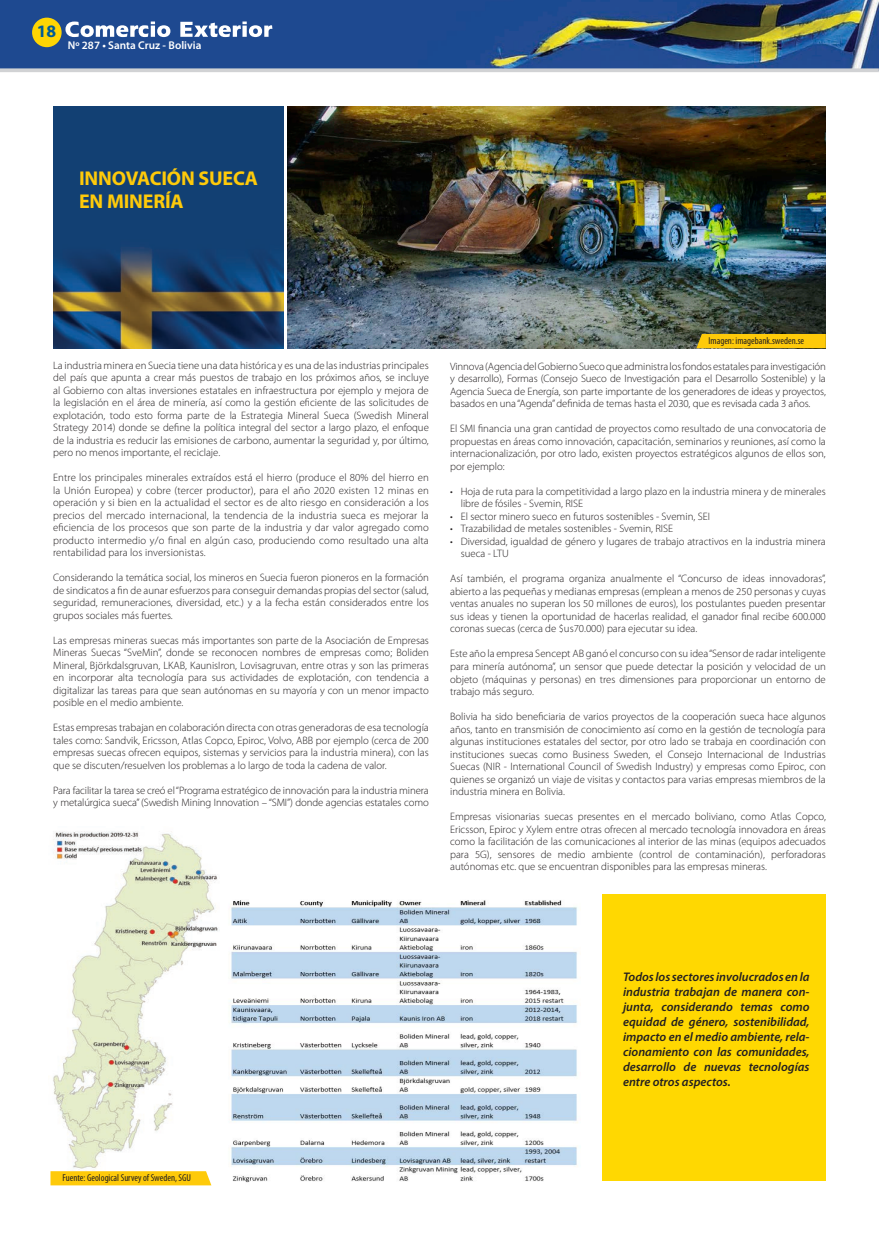
<style>
.page{position:relative;width:879px;height:1234px;background:#fff}
.page>*{position:absolute;margin:0;border:0;box-sizing:border-box;transform-origin:0 0}
.t1{font:700 20px/22.5px "Myriad Pro";letter-spacing:-.01em;color:#feca0a}
.t2{font:700 17.5px "Myriad Pro";color:#005b97}
.t3{font:italic 600 12.5px/15px "Myriad Pro";color:#231f20;text-align:justify}
.t4{font:600 11.25px "Myriad Pro";color:#fff}
.t5{font:300 10.75px/12.5px "Myriad Pro";color:#231f20;text-align:justify}
.t6{font:condensed 10px "Myriad Pro";color:#231f20}
</style>
<div class="page">
<img style="left:0;top:0;width:879px;height:68px">
<svg style="left:0;top:68px;width:879px;height:4px;background:#bec4cd"></svg>
<svg style="left:65px;top:22px;width:207px;height:15px"></svg>
<div style="left:32px;top:18px;width:30px;height:29px;background:#fed503;border-radius:50%"></div>
<img style="left:288px;top:106px;width:538px;height:242px">
<img style="left:53px;top:106px;width:230px;height:242px">
<div style="left:696px;top:334px;width:130px;height:14px;background:#feca0a"></div>
<img style="left:53px;top:831px;width:165px;height:338px">
<img style="left:231px;top:900px;width:347px;height:283px">
<div style="left:602px;top:894px;width:224px;height:286px;background:#ffd801"></div>
<svg style="left:50px;top:1171px;width:161px;height:14px;background:#fecb11"></svg>
<h2 class="t2" style="left:37px;top:20px;width:21px">18</h2>
<p class="t4" style="left:68px;top:38px;width:135px">Nº 287 • Santa Cruz - Bolivia</p>
<p class="t1" style="left:79px;top:166px;width:180px">INNOVACIÓN SUECA<br>EN MINERÍA</p>
<p class="t5" style="left:53px;top:359px;width:377px">La industria minera en Suecia tiene una data histórica y es una de las industrias principales del país que apunta a crear más puestos de trabajo en los próximos años, se incluye al Gobierno con altas inversiones estatales en infraestructura por ejemplo y mejora de la legislación en el área de minería, así como la gestión eficiente de las solicitudes de explotación, todo esto forma parte de la Estrategia Mineral Sueca (Swedish Mineral Strategy 2014) donde se define la política integral del sector a largo plazo, el enfoque de la industria es reducir las emisiones de carbono, aumentar la seguridad y, por último, pero no menos importante, el reciclaje.</p>
<p class="t5" style="left:53px;top:471px;width:377px">Entre los principales minerales extraídos está el hierro (produce el 80% del hierro en la Unión Europea) y cobre (tercer productor), para el año 2020 existen 12 minas en operación y si bien en la actualidad el sector es de alto riesgo en consideración a los precios del mercado internacional, la tendencia de la industria sueca es mejorar la eficiencia de los procesos que son parte de la industria y dar valor agregado como producto intermedio y/o final en algún caso, produciendo como resultado una alta rentabilidad para los inversionistas.</p>
<p class="t5" style="left:53px;top:571px;width:377px">Considerando la temática social, los mineros en Suecia fueron pioneros en la formación de sindicatos a fin de aunar esfuerzos para conseguir demandas propias del sector (salud, seguridad, remuneraciones, diversidad, etc.) y a la fecha están considerados entre los grupos sociales más fuertes.</p>
<p class="t5" style="left:53px;top:634px;width:377px">Las empresas mineras suecas más importantes son parte de la Asociación de Empresas Mineras Suecas “SveMin”, donde se reconocen nombres de empresas como; Boliden Mineral, Björkdalsgruvan, LKAB, KaunisIron, Lovisagruvan, entre otras y son las primeras en incorporar alta tecnología para sus actividades de explotación, con tendencia a digitalizar las tareas para que sean autónomas en su mayoría y con un menor impacto posible en el medio ambiente.</p>
<p class="t5" style="left:53px;top:721px;width:377px">Estas empresas trabajan en colaboración directa con otras generadoras de esa tecnología tales como: Sandvik, Ericsson, Atlas Copco, Epiroc, Volvo, ABB por ejemplo (cerca de 200 empresas suecas ofrecen equipos, sistemas y servicios para la industria minera), con las que se discuten/resuelven los problemas a lo largo de toda la cadena de valor.</p>
<p class="t5" style="left:53px;top:784px;width:377px">Para facilitar la tarea se creó el “Programa estratégico de innovación para la industria minera y metalúrgica sueca” (Swedish Mining Innovation – “SMI”) donde agencias estatales como</p>
<p class="t6" style="left:708px;top:334px;width:97px">Imagen: imagebank.sweden.se</p>
<p class="t5" style="left:450px;top:360px;width:377px">Vinnova (Agencia del Gobierno Sueco que administra los fondos estatales para investigación y desarrollo), Formas (Consejo Sueco de Investigación para el Desarrollo Sostenible) y la Agencia Sueca de Energía, son parte importante de los generadores de ideas y proyectos, basados en una “Agenda” definida de temas hasta el 2030, que es revisada cada 3 años.</p>
<p class="t5" style="left:450px;top:422px;width:377px">El SMI financia una gran cantidad de proyectos como resultado de una convocatoria de propuestas en áreas como innovación, capacitación, seminarios y reuniones, así como la internacionalización, por otro lado, existen proyectos estratégicos algunos de ellos son, por ejemplo:</p>
<p class="t5" style="left:461px;top:485px;width:366px;text-indent:-11px">• Hoja de ruta para la competitividad a largo plazo en la industria minera y de minerales libre de fósiles - Svemin, RISE</p>
<p class="t5" style="left:450px;top:510px;width:261px">• El sector minero sueco en futuros sostenibles - Svemin, SEI</p>
<p class="t5" style="left:450px;top:522px;width:224px">• Trazabilidad de metales sostenibles - Svemin, RISE</p>
<p class="t5" style="left:461px;top:535px;width:366px;text-indent:-11px">• Diversidad, igualdad de género y lugares de trabajo atractivos en la industria minera sueca - LTU</p>
<p class="t5" style="left:450px;top:572px;width:377px">Así también, el programa organiza anualmente el “Concurso de ideas innovadoras”, abierto a las pequeñas y medianas empresas (emplean a menos de 250 personas y cuyas ventas anuales no superan los 50 millones de euros), los postulantes pueden presentar sus ideas y tienen la oportunidad de hacerlas realidad, el ganador final recibe 600.000 coronas suecas (cerca de $us70.000) para ejecutar su idea.</p>
<p class="t5" style="left:450px;top:647px;width:377px">Este año la empresa Sencept AB ganó el concurso con su idea “Sensor de radar inteligente para minería autónoma”, un sensor que puede detectar la posición y velocidad de un objeto (máquinas y personas) en tres dimensiones para proporcionar un entorno de trabajo más seguro.</p>
<p class="t5" style="left:450px;top:710px;width:377px">Bolivia ha sido beneficiaria de varios proyectos de la cooperación sueca hace algunos años, tanto en transmisión de conocimiento así como en la gestión de tecnología para algunas instituciones estatales del sector, por otro lado se trabaja en coordinación con instituciones suecas como Business Sweden, el Consejo Internacional de Industrias Suecas (NIR - International Council of Swedish Industry) y empresas como Epiroc, con quienes se organizó un viaje de visitas y contactos para varias empresas miembros de la industria minera en Bolivia.</p>
<p class="t5" style="left:450px;top:810px;width:377px">Empresas visionarias suecas presentes en el mercado boliviano, como Atlas Copco, Ericsson, Epiroc y Xylem entre otras ofrecen al mercado tecnología innovadora en áreas como la facilitación de las comunicaciones al interior de las minas (equipos adecuados para 5G), sensores de medio ambiente (control de contaminación), perforadoras autónomas etc. que se encuentran disponibles para las empresas mineras.</p>
<p class="t6" style="left:63px;top:1171px;width:130px">Fuente: Geological Survey of Sweden, SGU</p>
<p class="t3" style="left:623px;top:968px;width:188px">Todos los sectores involucrados en la industria trabajan de manera con&shy;junta, considerando temas como equidad de género, sostenibilidad, impacto en el medio ambiente, rela&shy;cionamiento con las comunidades, desarrollo de nuevas tecnologías entre otros aspectos.</p>
</div>
